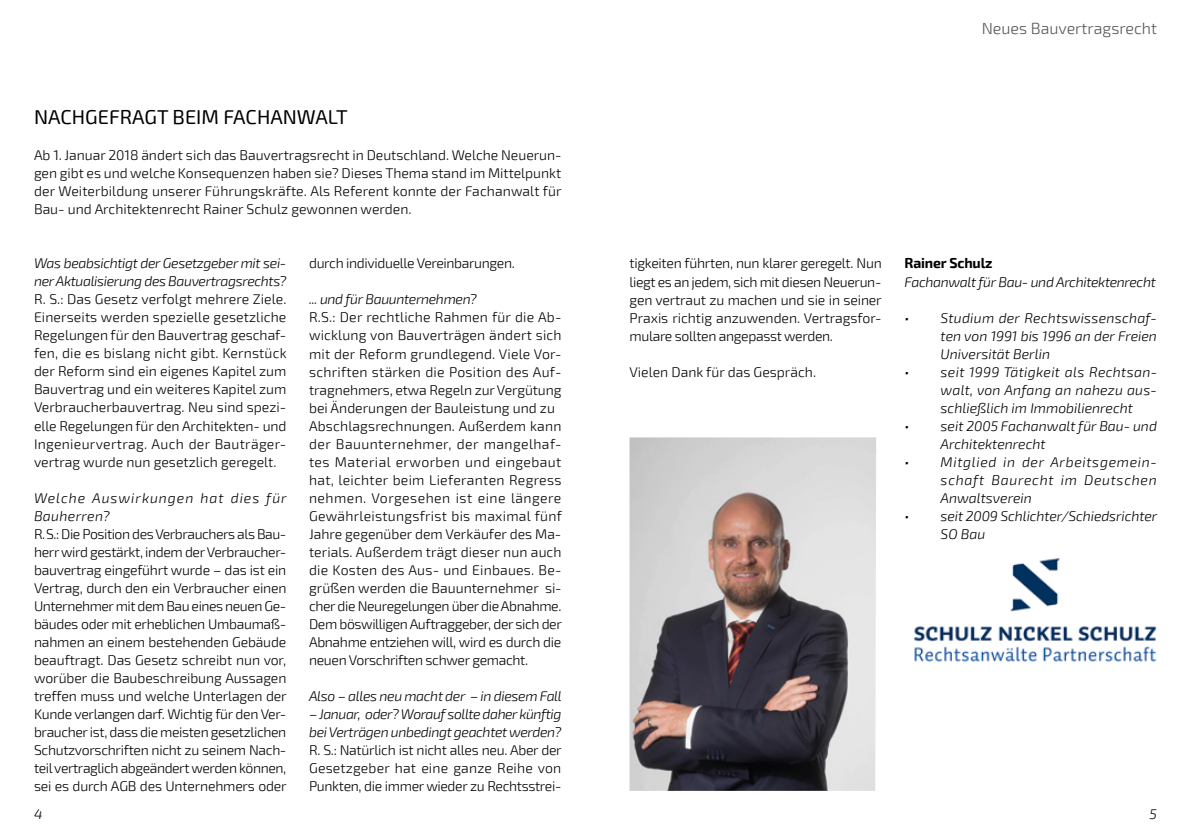
<style>
.page{position:relative;width:1191px;height:840px;background:#fff}
.page>*{position:absolute;margin:0;border:0;box-sizing:border-box;transform-origin:0 0}
.t1{font:20px "Exo 2";color:#000}
.t2{font:300 16px "Exo 2";color:#565655}
.t3{font:300 14px/18px "Exo 2";color:#000;text-align:justify}
.t4{font:italic 300 14px/18px "Exo 2";letter-spacing:-.005em;color:#000;text-align:justify}
.t5{font:italic 300 14px/18px "Exo 2";letter-spacing:-.025em;color:#000}
.t6{font:italic 300 14px/18px "Exo 2";letter-spacing:-.03em;color:#000}
.t7{font:italic 300 14px/18px "Exo 2";letter-spacing:.07em;color:#000}
.t8{font:300 14px "Exo 2";letter-spacing:-.025em;color:#000}
.t9{font:700 14px "Exo 2";letter-spacing:-.01em;color:#000}
</style>
<div class="page">
<img style="left:629px;top:437px;width:247px;height:353px">
<img style="left:914px;top:558px;width:243px;height:104px">
<h1 class="t1" style="left:34px;top:105px;width:315px">NACHGEFRAGT BEIM FACHANWALT</h1>
<p class="t3" style="left:34px;top:146px;width:529px">Ab 1. Januar 2018 ändert sich das Bauvertragsrecht in Deutschland. Welche Neuerun&shy;gen gibt es und welche Konsequenzen haben sie? Dieses Thema stand im Mittelpunkt der Weiterbildung unserer Führungskräfte. Als Referent konnte der Fachanwalt für Bau- und Architektenrecht Rainer Schulz gewonnen werden.</p>
<p class="t5" style="left:34px;top:254px;width:254px">Was beabsichtigt der Gesetzgeber mit sei&shy;ner Aktualisierung des Bauvertragsrechts?</p>
<p class="t3" style="left:34px;top:290px;width:254px">R. S.: Das Gesetz verfolgt mehrere Ziele.<br>Einerseits werden spezielle gesetzliche Regelungen für den Bauvertrag geschaf&shy;fen, die es bislang nicht gibt. Kernstück der Reform sind ein eigenes Kapitel zum Bauvertrag und ein weiteres Kapitel zum Verbraucherbauvertrag. Neu sind spezi&shy;elle Regelungen für den Architekten- und Ingenieurvertrag. Auch der Bauträger&shy;vertrag wurde nun gesetzlich geregelt.</p>
<p class="t7" style="left:34px;top:488px;width:254px">Welche Auswirkungen hat dies für<br>Bauherren?</p>
<p class="t3" style="left:34px;top:524px;width:254px">R.S.: Die Position des Verbrauchers als Bau&shy;herr wird gestärkt, indem der Verbraucher&shy;bauvertrag eingeführt wurde – das ist ein Vertrag, durch den ein Verbraucher einen Unternehmer mit dem Bau eines neuen Ge&shy;bäudes oder mit erheblichen Umbaumaß&shy;nahmen an einem bestehenden Gebäude beauftragt. Das Gesetz schreibt nun vor, worüber die Baubeschreibung Aussagen treffen muss und welche Unterlagen der Kunde verlangen darf. Wichtig für den Ver&shy;braucher ist, dass die meisten gesetzlichen Schutzvorschriften nicht zu seinem Nach&shy;teil vertraglich abgeändert werden können, sei es durch AGB des Unternehmers oder</p>
<p class="t8" style="left:309px;top:255px;width:207px">durch individuelle Vereinbarungen.</p>
<p class="t5" style="left:309px;top:290px;width:169px">... und für Bauunternehmen?</p>
<p class="t3" style="left:309px;top:308px;width:254px;text-align:left">R.S.: Der rechtliche Rahmen für die Ab&shy;wicklung von Bauverträgen ändert sich mit der Reform grundlegend. Viele Vor&shy;schriften stärken die Position des Auf&shy;tragnehmers, etwa Regeln zur Vergütung bei Änderungen der Bauleistung und zu Abschlagsrechnungen. Außerdem kann der Bauunternehmer, der mangelhaf&shy;tes Material erworben und eingebaut hat, leichter beim Lieferanten Regress nehmen. Vorgesehen ist eine längere Gewährleistungsfrist bis maximal fünf Jahre gegenüber dem Verkäufer des Ma&shy;terials. Außerdem trägt dieser nun auch die Kosten des Aus- und Einbaues. Be&shy;grüßen werden die Bauunternehmer si&shy;cher die Neuregelungen über die Abnahme.<br>Dem böswilligen Auftraggeber, der sich der Abnahme entziehen will, wird es durch die neuen Vorschriften schwer gemacht.</p>
<p class="t5" style="left:309px;top:687px;width:254px">Also – alles neu macht der – in diesem Fall</p>
<p class="t6" style="left:309px;top:705px;width:254px">– Januar, oder? Worauf sollte daher künftig bei Verträgen unbedingt geachtet werden?</p>
<p class="t3" style="left:309px;top:741px;width:254px">R. S.: Natürlich ist nicht alles neu. Aber der Gesetzgeber hat eine ganze Reihe von Punkten, die immer wieder zu Rechtsstrei-</p>
<p class="t2" style="left:981px;top:19px;width:177px">Neues Bauvertragsrecht</p>
<p class="t3" style="left:629px;top:255px;width:254px">tigkeiten führten, nun klarer geregelt. Nun liegt es an jedem, sich mit diesen Neuerun&shy;gen vertraut zu machen und sie in seiner Praxis richtig anzuwenden. Vertragsfor&shy;mulare sollten angepasst werden.</p>
<p class="t3" style="left:629px;top:363px;width:188px">Vielen Dank für das Gespräch.</p>
<p class="t9" style="left:904px;top:255px;width:89px">Rainer Schulz</p>
<p class="t5" style="left:904px;top:273px;width:253px">Fachanwalt für Bau- und Architektenrecht</p>
<p class="t4" style="left:940px;top:309px;width:218px;text-indent:-36px">• Studium der Rechtswissenschaf&shy;ten von 1991 bis 1996 an der Freien Universität Berlin</p>
<p class="t4" style="left:940px;top:363px;width:218px;text-indent:-36px">• seit 1999 Tätigkeit als Rechtsan&shy;walt, von Anfang an nahezu aus&shy;schließlich im Immobilienrecht</p>
<p class="t4" style="left:940px;top:417px;width:218px;text-indent:-36px">• seit 2005 Fachanwalt für Bau- und<br>Architektenrecht</p>
<p class="t4" style="left:940px;top:453px;width:218px;text-indent:-36px">• Mitglied in der Arbeitsgemein&shy;schaft Baurecht im Deutschen Anwaltsverein</p>
<p class="t4" style="left:940px;top:507px;width:218px;text-indent:-36px">• seit 2009 Schlichter/Schiedsrichter<br>SO Bau</p>
<p class="t4" style="left:34px;top:804px;width:10px">4</p>
<p class="t4" style="left:1149px;top:804px;width:9px">5</p>
</div>
